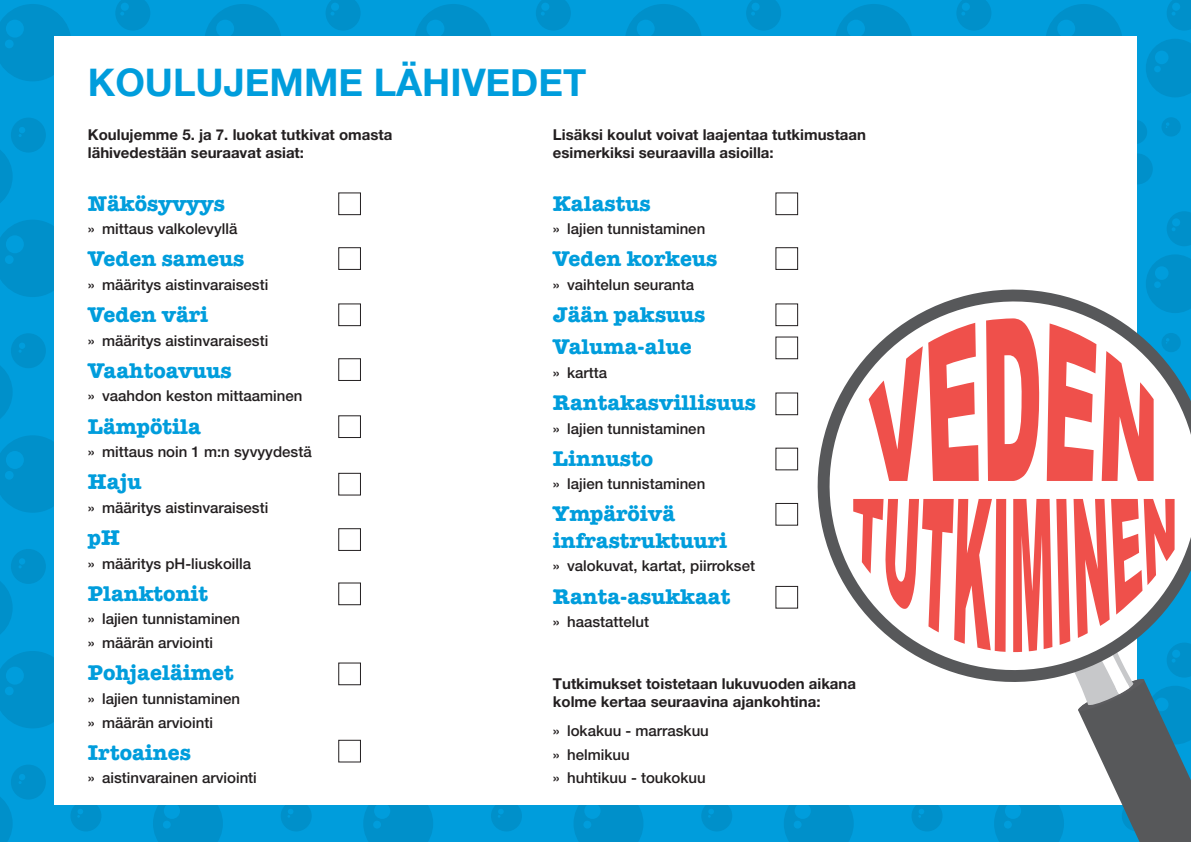
<style>
.page{position:relative;width:1191px;height:842px;background:#009ddc}
.page>*{position:absolute;margin:0;border:0;box-sizing:border-box;transform-origin:0 0}
.t1{font:700 38px "Helvetica Neue";color:#009ddc}
.t2{font:700 22px/32.1px "American Typewriter";color:#009ddc}
.t3{font:500 15px/23.7px "Helvetica Neue LT Pro";color:#231f20}
.t4{font:700 15px/18px "Helvetica Neue LT Pro";color:#231f20}
</style>
<div class="page">
<svg style="left:0;top:797px;width:13px;height:45px"></svg>
<div style="left:153px;top:805px;width:70px;height:37px;background:#0090ca"></div>
<div style="left:363px;top:805px;width:70px;height:37px;background:#0090ca"></div>
<div style="left:574px;top:805px;width:69px;height:37px;background:#0090ca"></div>
<svg style="left:0;top:581px;width:13px;height:53px"></svg>
<svg style="left:0;top:366px;width:13px;height:53px"></svg>
<svg style="left:0;top:150px;width:13px;height:53px"></svg>
<div style="left:164px;top:803px;width:16px;height:16px;background:#009ddc;border-radius:50%"></div>
<div style="left:163px;top:821px;width:8px;height:7px;background:#009ddc;border-radius:50%"></div>
<div style="left:374px;top:803px;width:16px;height:16px;background:#009ddc;border-radius:50%"></div>
<div style="left:373px;top:821px;width:8px;height:7px;background:#009ddc;border-radius:50%"></div>
<div style="left:584px;top:803px;width:16px;height:16px;background:#009ddc;border-radius:50%"></div>
<div style="left:583px;top:821px;width:8px;height:7px;background:#009ddc;border-radius:50%"></div>
<svg style="left:0;top:651px;width:54px;height:77px;background:#0091cb"></svg>
<svg style="left:0;top:435px;width:54px;height:78px;background:#0091cc"></svg>
<svg style="left:0;top:220px;width:54px;height:77px;background:#0091cb"></svg>
<svg style="left:0;top:4px;width:71px;height:77px"></svg>
<div style="left:204px;top:4px;width:78px;height:77px;background:#0090ca;border-radius:50%"></div>
<div style="left:414px;top:4px;width:78px;height:77px;background:#0090ca;border-radius:50%"></div>
<div style="left:625px;top:4px;width:77px;height:77px;background:#0090ca;border-radius:50%"></div>
<div style="left:835px;top:4px;width:77px;height:77px;background:#0090ca;border-radius:50%"></div>
<div style="left:1045px;top:4px;width:77px;height:77px;background:#0090ca;border-radius:50%"></div>
<div style="left:6px;top:667px;width:18px;height:18px;background:#009ddc;border-radius:50%"></div>
<div style="left:5px;top:687px;width:9px;height:8px;background:#009ddc;border-radius:50%"></div>
<div style="left:6px;top:451px;width:18px;height:18px;background:#009ddc;border-radius:50%"></div>
<div style="left:5px;top:471px;width:9px;height:9px;background:#009ddc;border-radius:50%"></div>
<div style="left:6px;top:235px;width:18px;height:18px;background:#009ddc;border-radius:50%"></div>
<div style="left:5px;top:255px;width:9px;height:9px;background:#009ddc;border-radius:50%"></div>
<div style="left:6px;top:20px;width:18px;height:18px;background:#009ddc;border-radius:50%"></div>
<div style="left:5px;top:40px;width:9px;height:8px;background:#009ddc;border-radius:50%"></div>
<div style="left:216px;top:20px;width:18px;height:18px;background:#009ddc;border-radius:50%"></div>
<div style="left:426px;top:20px;width:18px;height:18px;background:#009ddc;border-radius:50%"></div>
<div style="left:636px;top:20px;width:18px;height:18px;background:#009ddc;border-radius:50%"></div>
<div style="left:847px;top:20px;width:18px;height:18px;background:#009ddc;border-radius:50%"></div>
<div style="left:1057px;top:20px;width:18px;height:18px;background:#009ddc;border-radius:50%"></div>
<svg style="left:1146px;top:39px;width:45px;height:58px"></svg>
<svg style="left:1167px;top:211px;width:24px;height:35px"></svg>
<svg style="left:115px;top:0;width:35px;height:31px"></svg>
<svg style="left:326px;top:0;width:34px;height:31px"></svg>
<svg style="left:536px;top:0;width:35px;height:31px"></svg>
<svg style="left:746px;top:0;width:35px;height:31px"></svg>
<svg style="left:956px;top:0;width:35px;height:31px"></svg>
<svg style="left:1167px;top:0;width:24px;height:31px"></svg>
<div style="left:11px;top:765px;width:35px;height:34px;background:#0090ca;border-radius:50%"></div>
<div style="left:11px;top:549px;width:35px;height:35px;background:#0090ca;border-radius:50%"></div>
<div style="left:11px;top:333px;width:35px;height:35px;background:#0090ca;border-radius:50%"></div>
<div style="left:11px;top:118px;width:35px;height:35px;background:#0090ca;border-radius:50%"></div>
<svg style="left:19px;top:774px;width:6px;height:10px"></svg>
<div style="left:19px;top:558px;width:6px;height:7px;background:#009ddc;border-radius:50%"></div>
<svg style="left:19px;top:343px;width:6px;height:10px"></svg>
<svg style="left:19px;top:127px;width:6px;height:10px"></svg>
<div style="left:70px;top:800px;width:31px;height:31px;background:#0090ca;border-radius:50%"></div>
<div style="left:281px;top:800px;width:31px;height:31px;background:#0090ca;border-radius:50%"></div>
<div style="left:491px;top:800px;width:31px;height:31px;background:#0090ca;border-radius:50%"></div>
<div style="left:701px;top:800px;width:31px;height:31px;background:#0090ca;border-radius:50%"></div>
<div style="left:1121px;top:153px;width:31px;height:31px;background:#0090ca;border-radius:50%"></div>
<svg style="left:77px;top:809px;width:6px;height:9px"></svg>
<svg style="left:288px;top:809px;width:5px;height:9px"></svg>
<svg style="left:498px;top:809px;width:6px;height:9px"></svg>
<svg style="left:708px;top:809px;width:6px;height:9px"></svg>
<div style="left:1122px;top:120px;width:25px;height:24px;background:#0090ca;border-radius:50%"></div>
<div style="left:1161px;top:117px;width:19px;height:20px;background:#0090ca;border-radius:50%"></div>
<div style="left:54px;top:36px;width:1082px;height:769px;background:#fff"></div>
<svg style="left:784px;top:254px;width:407px;height:588px"></svg>
<div style="left:338px;top:193px;width:23px;height:22px;border:1px solid #231f20"></div>
<div style="left:775px;top:193px;width:23px;height:22px;border:1px solid #231f20"></div>
<div style="left:775px;top:247px;width:23px;height:23px;border:1px solid #231f20"></div>
<div style="left:775px;top:304px;width:23px;height:22px;border:1px solid #231f20"></div>
<div style="left:775px;top:337px;width:23px;height:22px;border:1px solid #231f20"></div>
<div style="left:775px;top:393px;width:23px;height:22px;border:1px solid #231f20"></div>
<div style="left:775px;top:503px;width:23px;height:22px;border:1px solid #231f20"></div>
<div style="left:775px;top:586px;width:23px;height:22px;border:1px solid #231f20"></div>
<div style="left:338px;top:247px;width:23px;height:23px;border:1px solid #231f20"></div>
<div style="left:338px;top:304px;width:23px;height:22px;border:1px solid #231f20"></div>
<div style="left:338px;top:358px;width:23px;height:23px;border:1px solid #231f20"></div>
<div style="left:338px;top:415px;width:23px;height:23px;border:1px solid #231f20"></div>
<div style="left:338px;top:473px;width:23px;height:22px;border:1px solid #231f20"></div>
<div style="left:338px;top:528px;width:23px;height:23px;border:1px solid #231f20"></div>
<div style="left:338px;top:583px;width:23px;height:22px;border:1px solid #231f20"></div>
<div style="left:338px;top:663px;width:23px;height:22px;border:1px solid #231f20"></div>
<div style="left:338px;top:740px;width:23px;height:22px;border:1px solid #231f20"></div>
<h1 class="t1" style="left:88px;top:53px;width:500px">KOULUJEMME LÄHIVEDET</h1>
<p class="t4" style="left:88px;top:126px;width:306px">Koulujemme 5. ja 7. luokat tutkivat omasta lähivedestään seuraavat asiat:</p>
<h2 class="t2" style="left:88px;top:186px;width:138px">Näkösyvyys</h2>
<p class="t3" style="left:88px;top:217px;width:151px">» mittaus valkolevyllä</p>
<h2 class="t2" style="left:88px;top:242px;width:158px">Veden sameus</h2>
<p class="t3" style="left:88px;top:273px;width:182px">» määritys aistinvaraisesti</p>
<h2 class="t2" style="left:88px;top:298px;width:122px">Veden väri</h2>
<p class="t3" style="left:88px;top:328px;width:182px">» määritys aistinvaraisesti</p>
<h2 class="t2" style="left:88px;top:353px;width:145px">Vaahtoavuus</h2>
<p class="t3" style="left:88px;top:384px;width:216px">» vaahdon keston mittaaminen</p>
<h2 class="t2" style="left:88px;top:409px;width:115px">Lämpötila</h2>
<p class="t3" style="left:88px;top:440px;width:225px">» mittaus noin 1 m:n syvyydestä</p>
<h2 class="t2" style="left:88px;top:465px;width:55px">Haju</h2>
<p class="t3" style="left:88px;top:496px;width:182px">» määritys aistinvaraisesti</p>
<h2 class="t2" style="left:88px;top:520px;width:34px">pH</h2>
<p class="t3" style="left:88px;top:551px;width:165px">» määritys pH-liuskoilla</p>
<h2 class="t2" style="left:88px;top:576px;width:122px">Planktonit</h2>
<p class="t3" style="left:88px;top:607px;width:154px">» lajien tunnistaminen » määrän arviointi</p>
<h2 class="t2" style="left:88px;top:656px;width:147px">Pohjaeläimet</h2>
<p class="t3" style="left:88px;top:686px;width:154px">» lajien tunnistaminen » määrän arviointi</p>
<h2 class="t2" style="left:88px;top:735px;width:105px">Irtoaines</h2>
<p class="t3" style="left:88px;top:766px;width:170px">» aistinvarainen arviointi</p>
<p class="t4" style="left:553px;top:126px;width:315px">Lisäksi koulut voivat laajentaa tutkimustaan esimerkiksi seuraavilla asioilla:</p>
<h2 class="t2" style="left:553px;top:186px;width:99px">Kalastus</h2>
<p class="t3" style="left:553px;top:217px;width:154px">» lajien tunnistaminen</p>
<h2 class="t2" style="left:553px;top:242px;width:166px">Veden korkeus</h2>
<p class="t3" style="left:553px;top:273px;width:143px">» vaihtelun seuranta</p>
<h2 class="t2" style="left:553px;top:298px;width:154px">Jään paksuus<br>Valuma-alue</h2>
<p class="t3" style="left:553px;top:360px;width:56px">» kartta</p>
<h2 class="t2" style="left:553px;top:385px;width:204px">Rantakasvillisuus</h2>
<p class="t3" style="left:553px;top:416px;width:154px">» lajien tunnistaminen</p>
<h2 class="t2" style="left:553px;top:441px;width:102px">Linnusto</h2>
<p class="t3" style="left:553px;top:472px;width:154px">» lajien tunnistaminen</p>
<h2 class="t2" style="left:553px;top:500px;width:176px;line-height:26.4px">Ympäröivä infrastruktuuri</h2>
<p class="t3" style="left:553px;top:554px;width:204px">» valokuvat, kartat, piirrokset</p>
<h2 class="t2" style="left:553px;top:579px;width:179px">Ranta-asukkaat</h2>
<p class="t3" style="left:553px;top:610px;width:98px">» haastattelut</p>
<p class="t4" style="left:553px;top:674px;width:305px">Tutkimukset toistetaan lukuvuoden aikana kolme kertaa seuraavina ajankohtina:</p>
<p class="t3" style="left:553px;top:719px;width:157px">» lokakuu - marraskuu » helmikuu<br>» huhtikuu - toukokuu</p>
</div>
